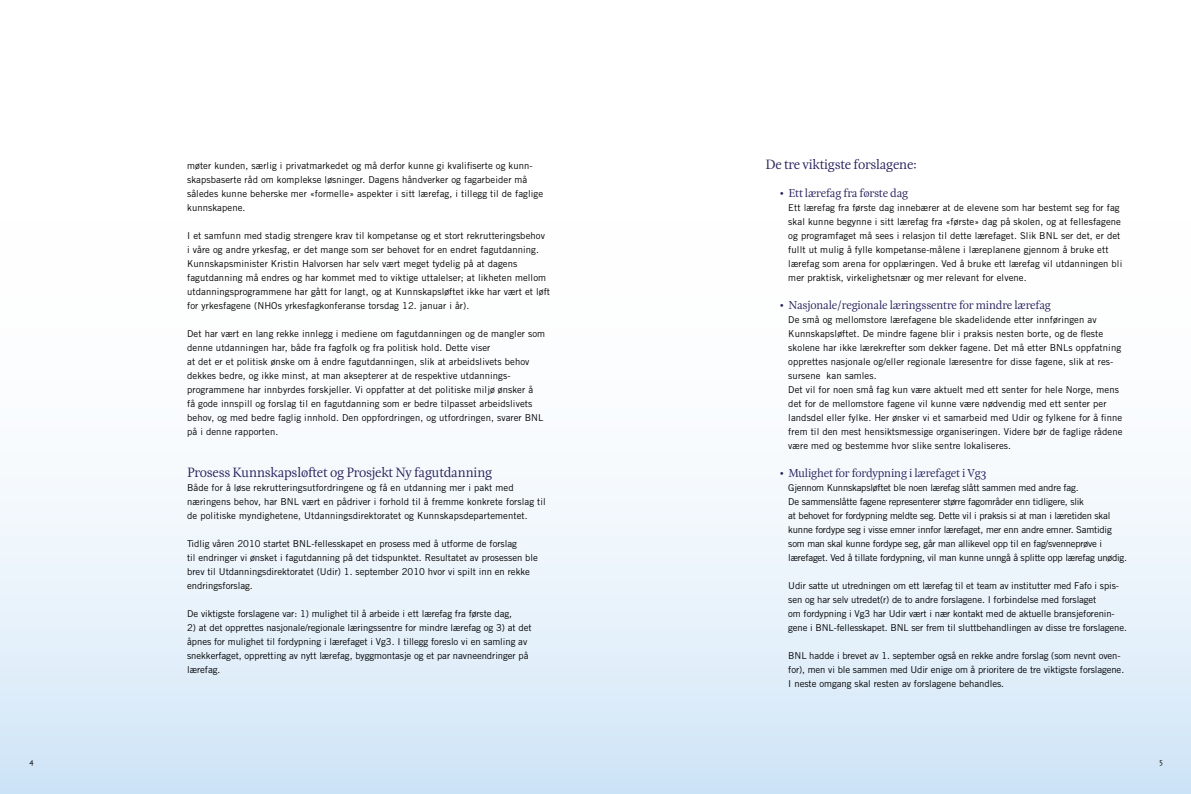
<style>
.page{position:relative;width:1191px;height:794px;background:#fff}
.page>*{position:absolute;margin:0;border:0;box-sizing:border-box;transform-origin:0 0}
.t1{font:14px "Esta";letter-spacing:-.02em;color:#261f5b}
.t2{font:12px "Esta";letter-spacing:-.02em;color:#261f5b}
.t3{font:9.5px/14px "Trade Gothic";letter-spacing:.01em;color:#000}
.t4{font:9.5px/14px "Trade Gothic";letter-spacing:-.01em;color:#000}
.t5{font:9.5px/14px "Trade Gothic";letter-spacing:-.02em;color:#000}
.t6{font:8px "Scala Sans";color:#000}
</style>
<div class="page">
<div style="left:0;top:0;width:1191px;height:794px;background:linear-gradient(to bottom,#fff,#dcecf9)"></div>
<p class="t3" style="left:187px;top:158px;width:357px">møter kunden, særlig i privatmarkedet og må derfor kunne gi kvalifiserte og kunn&shy;skapsbaserte råd om komplekse løsninger. Dagens håndverker og fagarbeider må således kunne beherske mer «formelle» aspekter i sitt lærefag, i tillegg til de faglige kunnskapene.</p>
<p class="t3" style="left:187px;top:228px;width:364px">I et samfunn med stadig strengere krav til kompetanse og et stort rekrutteringsbehov<br>i våre og andre yrkesfag, er det mange som ser behovet for en endret fagutdanning.<br>Kunnskapsminister Kristin Halvorsen har selv vært meget tydelig på at dagens fagutdanning må endres og har kommet med to viktige uttalelser; at likheten mellom utdanningsprogrammene har gått for langt, og at Kunnskapsløftet ikke har vært et løft for yrkesfagene (NHOs yrkesfagkonferanse torsdag 12. januar i år).</p>
<p class="t3" style="left:187px;top:326px;width:359px">Det har vært en lang rekke innlegg i mediene om fagutdanningen og de mangler som denne utdanningen har, både fra fagfolk og fra politisk hold. Dette viser<br>at det er et politisk ønske om å endre fagutdanningen, slik at arbeidslivets behov dekkes bedre, og ikke minst, at man aksepterer at de respektive utdannings&shy;programmene har innbyrdes forskjeller. Vi oppfatter at det politiske miljø ønsker å<br>få gode innspill og forslag til en fagutdanning som er bedre tilpasset arbeidslivets behov, og med bedre faglig innhold. Den oppfordringen, og utfordringen, svarer BNL på i denne rapporten.</p>
<h1 class="t1" style="left:187px;top:464px;width:307px">Prosess Kunnskapsløftet og Prosjekt Ny fagutdanning</h1>
<p class="t3" style="left:187px;top:480px;width:360px">Både for å løse rekrutteringsutfordringene og få en utdanning mer i pakt med næringens behov, har BNL vært en pådriver i forhold til å fremme konkrete forslag til de politiske myndighetene, Utdanningsdirektoratet og Kunnskapsdepartementet.</p>
<p class="t3" style="left:187px;top:536px;width:352px">Tidlig våren 2010 startet BNL-fellesskapet en prosess med å utforme de forslag<br>til endringer vi ønsket i fagutdanning på det tidspunktet. Resultatet av prosessen ble brev til Utdanningsdirektoratet (Udir) 1. september 2010 hvor vi spilt inn en rekke endringsforslag.</p>
<p class="t3" style="left:187px;top:606px;width:326px">De viktigste forslagene var: 1) mulighet til å arbeide i ett lærefag fra første dag,</p>
<p class="t3" style="left:187px;top:620px;width:346px">2) at det opprettes nasjonale/regionale læringssentre for mindre lærefag og 3) at det åpnes for mulighet til fordypning i lærefaget i Vg3. I tillegg foreslo vi en samling av snekkerfaget, oppretting av nytt lærefag, byggmontasje og et par navneendringer på lærefag.</p>
<h1 class="t1" style="left:765px;top:156px;width:153px">De tre viktigste forslagene:</h1>
<p class="t2" style="left:780px;top:186px;width:130px">• Ett lærefag fra første dag</p>
<p class="t3" style="left:788px;top:200px;width:335px">Ett lærefag fra første dag innebærer at de elevene som har bestemt seg for fag skal kunne begynne i sitt lærefag fra «første» dag på skolen, og at fellesfagene og programfaget må sees i relasjon til dette lærefaget. Slik BNL ser det, er det fullt ut mulig å fylle kompetanse-målene i læreplanene gjennom å bruke ett lærefag som arena for opplæringen. Ved å bruke ett lærefag vil utdanningen bli mer praktisk, virkelighetsnær og mer relevant for elvene.</p>
<p class="t2" style="left:780px;top:298px;width:273px">• Nasjonale/regionale læringssentre for mindre lærefag</p>
<p class="t3" style="left:788px;top:312px;width:336px">De små og mellomstore lærefagene ble skadelidende etter innføringen av Kunnskapsløftet. De mindre fagene blir i praksis nesten borte, og de fleste skolene har ikke lærekrefter som dekker fagene. Det må etter BNLs oppfatning opprettes nasjonale og/eller regionale læresentre for disse fagene, slik at res&shy;sursene kan samles.<br>Det vil for noen små fag kun være aktuelt med ett senter for hele Norge, mens det for de mellomstore fagene vil kunne være nødvendig med ett senter per landsdel eller fylke. Her ønsker vi et samarbeid med Udir og fylkene for å finne frem til den mest hensiktsmessige organiseringen. Videre bør de faglige rådene være med og bestemme hvor slike sentre lokaliseres.</p>
<p class="t2" style="left:780px;top:466px;width:208px">• Mulighet for fordypning i lærefaget i Vg3</p>
<p class="t5" style="left:788px;top:480px;width:340px">Gjennom Kunnskapsløftet ble noen lærefag slått sammen med andre fag.<br>De sammenslåtte fagene representerer større fagområder enn tidligere, slik<br>at behovet for fordypning meldte seg. Dette vil i praksis si at man i læretiden skal kunne fordype seg i visse emner innfor lærefaget, mer enn andre emner. Samtidig som man skal kunne fordype seg, går man allikevel opp til en fag/svenneprøve i lærefaget. Ved å tillate fordypning, vil man kunne unngå å splitte opp lærefag unødig.</p>
<p class="t4" style="left:788px;top:578px;width:340px">Udir satte ut utredningen om ett lærefag til et team av institutter med Fafo i spis&shy;sen og har selv utredet(r) de to andre forslagene. I forbindelse med forslaget<br>om fordypning i Vg3 har Udir vært i nær kontakt med de aktuelle bransjeforenin&shy;gene i BNL-fellesskapet. BNL ser frem til sluttbehandlingen av disse tre forslagene.</p>
<p class="t4" style="left:788px;top:648px;width:337px">BNL hadde i brevet av 1. september også en rekke andre forslag (som nevnt oven&shy;for), men vi ble sammen med Udir enige om å prioritere de tre viktigste forslagene.<br>I neste omgang skal resten av forslagene behandles.</p>
<p class="t6" style="left:29px;top:757px;width:6px">4</p>
<p class="t6" style="left:1159px;top:757px;width:5px">5</p>
</div>
